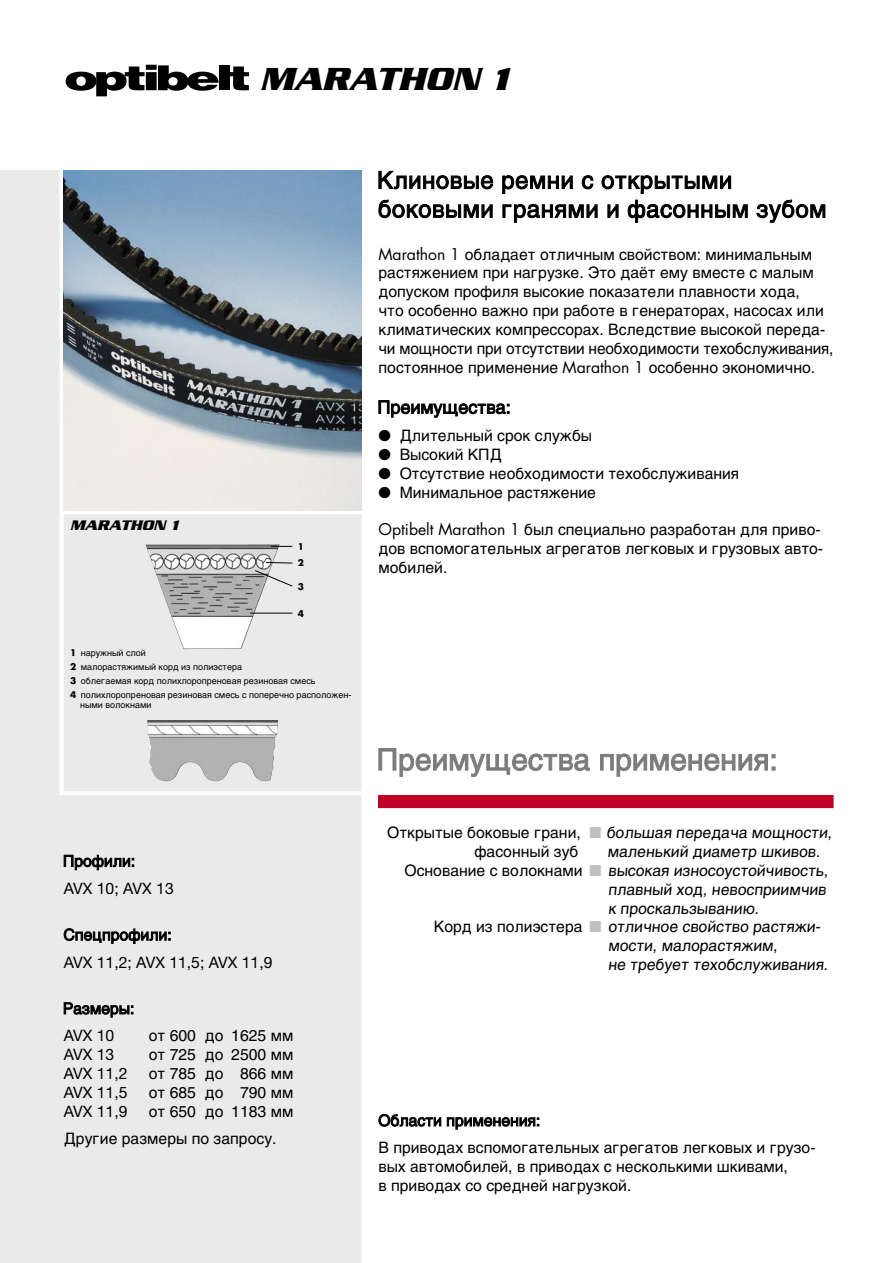
<style>
.page{position:relative;width:893px;height:1263px;background:#fff}
.page>*{position:absolute;margin:0;border:0;box-sizing:border-box;transform-origin:0 0}
.Optibelt{font:italic 700 34.5px "Serpentine";color:#000}
.Text{font:15.75px/18.9px "Ladoga T1";color:#000}
.Text_Beispiele{font:15.75px/18.9px "Ladoga T1";color:#000}
.Text_Abunten{font:15.75px "Ladoga T1";color:#000}
.Text_Abunten-2{font:15.75px "Helvetica Neue";color:#000}
.Über3Kasten{font:italic 700 15px "Serpentine";color:#000}
.Text_Skizze{font:9px/10.5px "Ladoga T1";color:#000}
.Text_Skizze-2{font:700 9px "Futura Std";color:#000}
.s1{font-family:"Helvetica LT Std";font-weight:900;font-style:normal}
.s2{font-family:"Futura Std";font-weight:700}
.s3{font-family:"Futura Std"}
.s4{color:#c0c0c0}
</style>
<div class="page">
<div style="left:0;top:170px;width:361px;height:1093px;background:#eaeaea"></div>
<svg style="left:378px;top:170px;width:448px;height:53px"></svg>
<svg style="left:63px;top:854px;width:72px;height:16px"></svg>
<svg style="left:63px;top:924px;width:108px;height:20px;background:#a0a0a0"></svg>
<svg style="left:63px;top:1002px;width:71px;height:18px"></svg>
<div style="left:60px;top:170px;width:310px;height:340px;border:4px solid #fff"></div>
<div style="left:60px;top:510px;width:310px;height:285px;border:4px solid #fff"></div>
<svg style="left:378px;top:400px;width:132px;height:18px"></svg>
<svg style="left:378px;top:748px;width:398px;height:29px"></svg>
<div style="left:379px;top:796px;width:454px;height:12px;background:#be0027"></div>
<div style="left:378px;top:795px;width:455px;height:13px;border:1px solid #be0027"></div>
<img style="left:249px;top:544px;width:31px;height:10px">
<img style="left:149px;top:720px;width:34px;height:1px">
<svg style="left:271px;top:546px;width:21px;height:1px"></svg>
<svg style="left:254px;top:562px;width:39px;height:25px"></svg>
<hr style="left:250px;top:613px;width:42px;height:1px;background:#000">
<svg style="left:378px;top:1113px;width:162px;height:17px"></svg>
<img style="left:64px;top:170px;width:297px;height:340px">
<p class="Optibelt" style="left:64px;top:59px;width:447px"><span class="s1">optibelt</span> MARATHON 1</p>
<p class="Über3Kasten" style="left:70px;top:517px;width:110px">MARATHON 1</p>
<p class="Text_Skizze-2" style="left:298px;top:540px;width:8px">1</p>
<p class="Text_Skizze-2" style="left:298px;top:557px;width:8px">2</p>
<p class="Text_Skizze-2" style="left:298px;top:581px;width:8px">3</p>
<p class="Text_Skizze-2" style="left:298px;top:607px;width:8px">4</p>
<p class="Text_Skizze" style="left:70px;top:648px;width:77px"><span class="s2">1</span> naruønyj sloj</p>
<p class="Text_Skizze" style="left:70px;top:661px;width:173px"><span class="s2">2</span> malorastäøimyj kord iz poliqstera</p>
<p class="Text_Skizze" style="left:70px;top:675px;width:247px"><span class="s2">3</span> oblegaemaä kord polixloroprenovaä rezinovaä smes´</p>
<p class="Text_Skizze" style="left:80px;top:689px;width:273px;text-indent:-10px"><span class="s2">4</span> polixloroprenovaä rezinovaä smes´ s popereçno raspoloøen&shy;nymi voloknami</p>
<p class="Text" style="left:378px;top:244px;width:437px;text-align:justify"><span class="s3">Marathon 1</span> obladaet otliçnym svojstvom: minimal´nym rastäøeniem pri nagruzke. Qto daöt emu vmeste s malym dopuskom profilä vysokie pokazateli plavnosti xoda,</p>
<p class="Text" style="left:378px;top:301px;width:456px">çto osobenno vaøno pri rabote v generatorax, nasosax ili klimatiçeskix kompressorax. Vsledstvie vysokoj pereda&shy;çi mownosti pri otsutstvii neobxodimosti texobsluøivaniä, postoännoe primenenie <span class="s3">Marathon 1</span> osobenno qkonomiçno.</p>
<p class="Text" style="left:378px;top:426px;width:215px">● Dlitel´nyj srok sluøby</p>
<p class="Text" style="left:378px;top:445px;width:125px">● Vysokij KPD</p>
<p class="Text" style="left:378px;top:464px;width:362px">● Otsutstvie neobxodimosti texobsluøivaniä</p>
<p class="Text" style="left:378px;top:482px;width:219px">● Minimal´noe rastäøenie</p>
<p class="Text" style="left:378px;top:520px;width:446px"><span class="s3">Optibelt Marathon 1</span> byl special´no razrabotan dlä privo&shy;dov vspomogatel´nyx agregatov legkovyx i gruzovyx avto&shy;mobilej.</p>
<p class="Text_Abunten-2" style="left:64px;top:879px;width:111px">AVX 10; AVX 13</p>
<p class="Text_Abunten-2" style="left:64px;top:953px;width:210px">AVX 11,2; AVX 11,5; AVX 11,9</p>
<p class="Text_Abunten-2" style="left:64px;top:1026px;width:52px">AVX 10</p>
<p class="Text_Abunten" style="left:149px;top:1026px;width:146px">ot 600 do 1625 mm</p>
<p class="Text_Abunten-2" style="left:64px;top:1045px;width:52px">AVX 13</p>
<p class="Text_Abunten" style="left:149px;top:1045px;width:146px">ot 725 do 2500 mm</p>
<p class="Text_Abunten-2" style="left:64px;top:1064px;width:65px">AVX 11,2</p>
<p class="Text_Abunten" style="left:149px;top:1064px;width:146px">ot 785 do 866 mm</p>
<p class="Text_Abunten-2" style="left:64px;top:1083px;width:65px">AVX 11,5</p>
<p class="Text_Abunten" style="left:149px;top:1083px;width:146px">ot 685 do 790 mm</p>
<p class="Text_Abunten-2" style="left:64px;top:1102px;width:65px">AVX 11,9</p>
<p class="Text_Abunten" style="left:149px;top:1102px;width:146px">ot 650 do 1183 mm</p>
<p class="Text_Abunten" style="left:64px;top:1129px;width:214px">Drugie razmery po zaprosu.</p>
<p class="Text_Beispiele" style="left:474px;top:823px;width:361px;text-indent:-87px">Otkrytye bokovye grani, <span class="s4">■</span> bol´‚aä peredaça mownosti, fasonnyj zub</p>
<p class="Text_Beispiele" style="left:607px;top:842px;width:216px">malen´kij diametr ‚kivov.</p>
<p class="Text_Beispiele" style="left:608px;top:861px;width:224px;text-indent:-204px">Osnovanie s voloknami <span class="s4">■</span> vysokaä iznosoustojçivost´, plavnyj xod, nevospriimçiv k proskal´zyvaniü.</p>
<p class="Text_Beispiele" style="left:608px;top:917px;width:223px;text-indent:-174px">Kord iz poliqstera <span class="s4">■</span> otliçnoe svojstvo rastäøi&shy;mosti, malorastäøim,<br>ne trebuet texobsluøivaniä.</p>
<p class="Text_Beispiele" style="left:378px;top:1138px;width:439px">V privodax vspomogatel´nyx agregatov legkovyx i gruzo&shy;vyx avtomobilej, v privodax s neskol´kimi ‚kivami,<br>v privodax so srednej nagruzkoj.</p>
</div>
